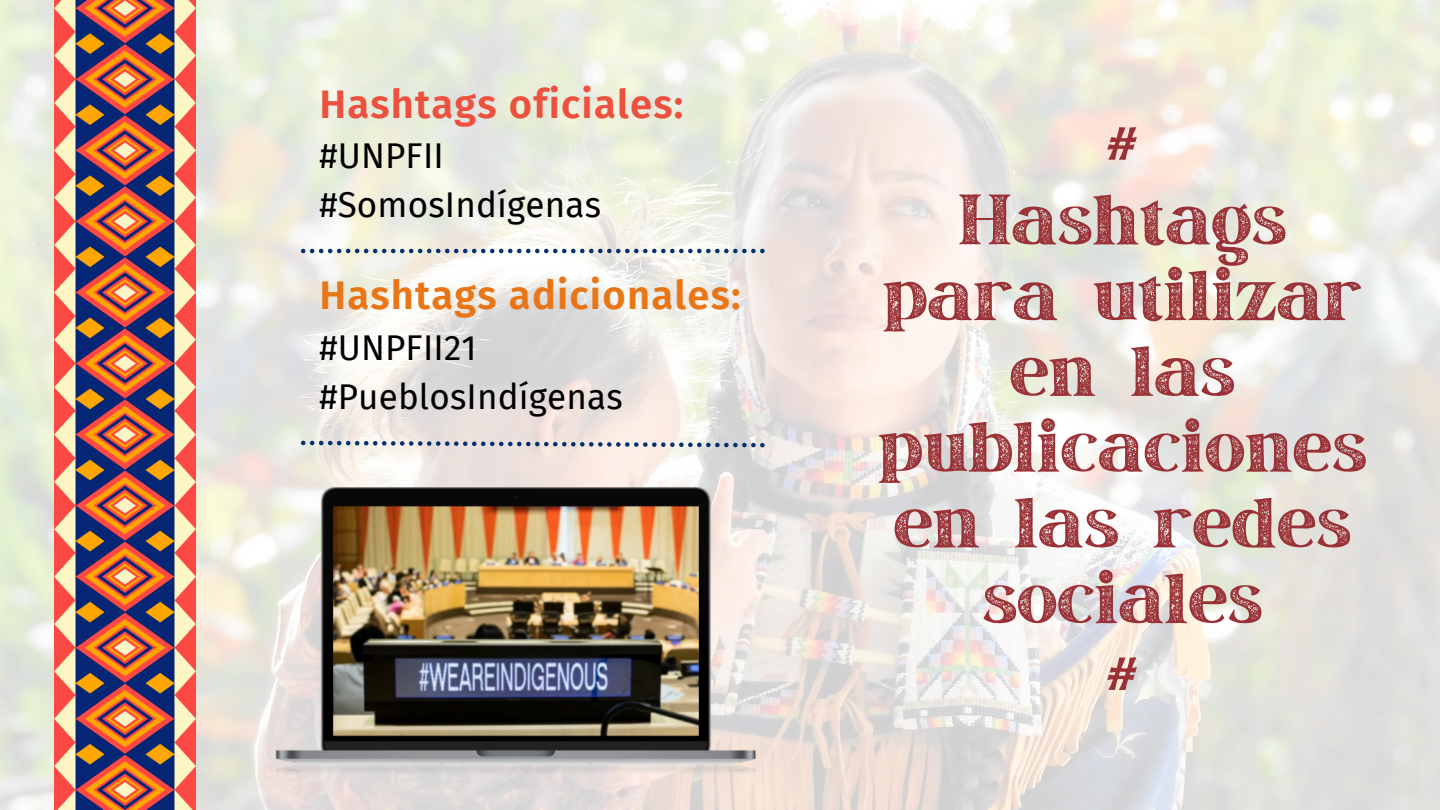
<style>
.page{position:relative;width:1440px;height:810px;background:#fff}
.page>*{position:absolute;margin:0;border:0;box-sizing:border-box;transform-origin:0 0}
.t1{font:85px/75.8px "March Rough";color:#993136;text-align:center}
.t2{font:600 40px "Fira Sans";letter-spacing:.03em;color:#e87616}
.t3{font:600 40px "Fira Sans";letter-spacing:.03em;color:#ee503e}
.t4{font:35px "Fira Sans";letter-spacing:.005em;color:#000}
</style>
<div class="page">
<img style="left:0;top:0;width:1440px;height:810px">
<img style="left:55px;top:0;width:140px;height:810px">
<svg style="left:301px;top:249px;width:464px;height:4px"></svg>
<svg style="left:301px;top:441px;width:464px;height:6px;background:#a8b0c0"></svg>
<img style="left:268px;top:488px;width:497px;height:288px">
<p class="t3" style="left:319px;top:80px;width:365px">Hashtags oficiales:</p>
<p class="t4" style="left:319px;top:136px;width:126px">#UNPFII</p>
<p class="t4" style="left:319px;top:184px;width:283px">#SomosIndígenas</p>
<p class="t2" style="left:319px;top:272px;width:423px">Hashtags adicionales:</p>
<p class="t4" style="left:319px;top:327px;width:159px">#UNPFII21</p>
<p class="t4" style="left:319px;top:376px;width:305px">#PueblosIndígenas</p>
<p class="t1" style="left:1107px;top:110px;width:33px">#</p>
<p class="t1" style="left:879px;top:185px;width:490px">Hashtags para utilizar en las publicaciones en las redes sociales</p>
<p class="t1" style="left:1107px;top:640px;width:33px">#</p>
</div>
